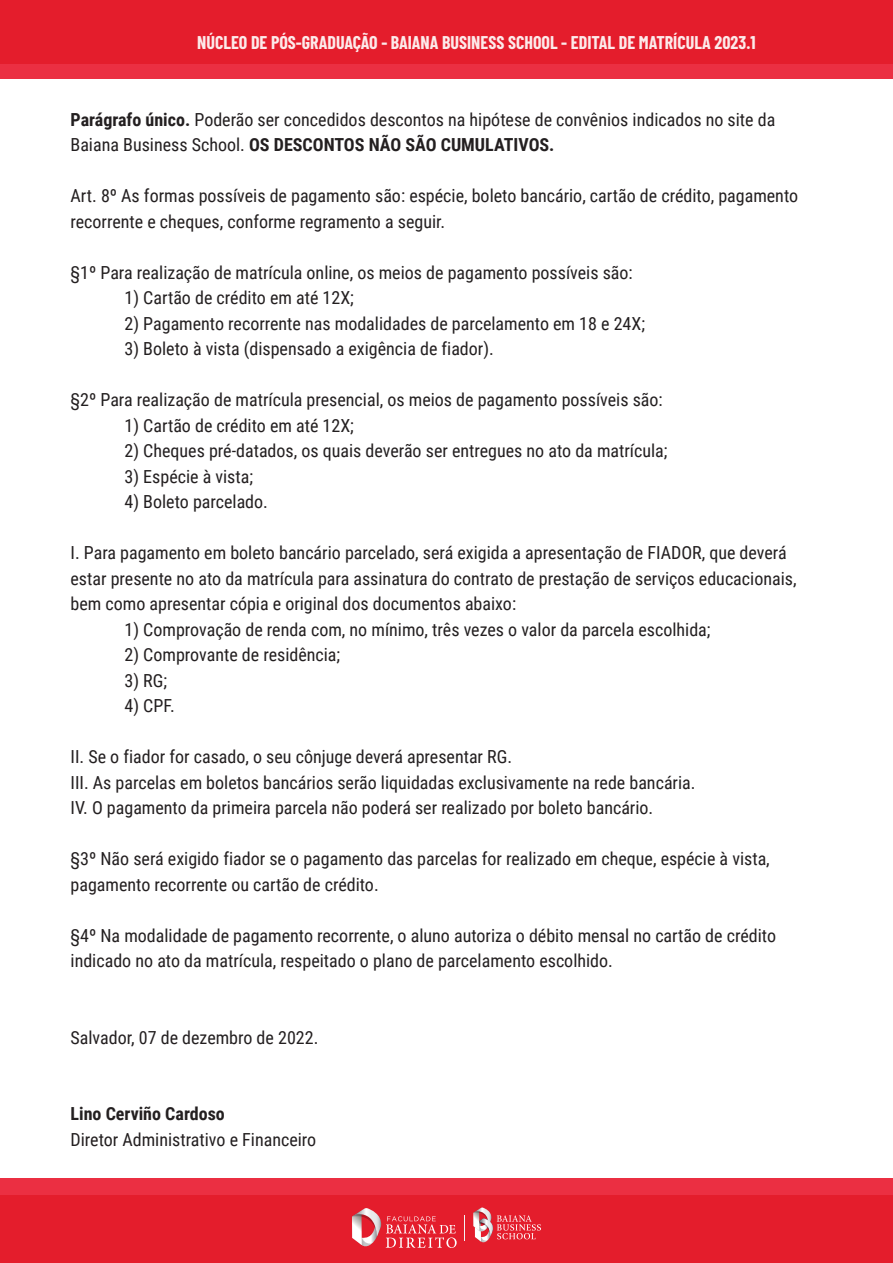
<style>
.page{position:relative;width:893px;height:1263px;background:#fff}
.page>*{position:absolute;margin:0;border:0;box-sizing:border-box;transform-origin:0 0}
.t1{font:18px/25.5px "Roboto Condensed";color:#231f20}
.t2{font:700 18px "Barlow Condensed";color:#fdeaea}
.t3{font:700 18px "Roboto Condensed";color:#231f20}
.s1{font-weight:700}
</style>
<div class="page">
<div style="left:0;top:1178px;width:893px;height:77px;background:#eb2f42"></div>
<div style="left:0;top:1196px;width:893px;height:67px;background:#e41d2c"></div>
<svg style="left:464px;top:1215px;width:1px;height:26px"></svg>
<svg style="left:352px;top:1208px;width:105px;height:40px"></svg>
<svg style="left:473px;top:1207px;width:68px;height:36px"></svg>
<div style="left:0;top:1px;width:893px;height:78px;background:#eb2f42"></div>
<div style="left:0;top:0;width:893px;height:64px;background:#e41d2c"></div>
<p class="t2" style="left:197px;top:30px;width:560px">NÚCLEO DE PÓS-GRADUAÇÃO - BAIANA BUSINESS SCHOOL - EDITAL DE MATRÍCULA 2023.1</p>
<p class="t1" style="left:71px;top:106px;width:706px"><span class="s1">Parágrafo único.</span> Poderão ser concedidos descontos na hipótese de convênios indicados no site da<br>Baiana Business School. <span class="s1">OS DESCONTOS NÃO SÃO CUMULATIVOS.</span></p>
<p class="t1" style="left:71px;top:182px;width:729px">Art. 8º As formas possíveis de pagamento são: espécie, boleto bancário, cartão de crédito, pagamento recorrente e cheques, conforme regramento a seguir.</p>
<p class="t1" style="left:71px;top:259px;width:564px">§1º Para realização de matrícula online, os meios de pagamento possíveis são:</p>
<p class="t1" style="left:125px;top:284px;width:231px">1) Cartão de crédito em até 12X;</p>
<p class="t1" style="left:125px;top:310px;width:522px">2) Pagamento recorrente nas modalidades de parcelamento em 18 e 24X;</p>
<p class="t1" style="left:125px;top:335px;width:371px">3) Boleto à vista (dispensado a exigência de fiador).</p>
<p class="t1" style="left:71px;top:386px;width:594px">§2º Para realização de matrícula presencial, os meios de pagamento possíveis são:</p>
<p class="t1" style="left:125px;top:412px;width:231px">1) Cartão de crédito em até 12X;</p>
<p class="t1" style="left:125px;top:437px;width:544px">2) Cheques pré-datados, os quais deverão ser entregues no ato da matrícula;</p>
<p class="t1" style="left:125px;top:463px;width:130px">3) Espécie à vista;</p>
<p class="t1" style="left:125px;top:488px;width:145px">4) Boleto parcelado.</p>
<p class="t1" style="left:71px;top:539px;width:727px">I. Para pagamento em boleto bancário parcelado, será exigida a apresentação de FIADOR, que deverá estar presente no ato da matrícula para assinatura do contrato de prestação de serviços educacionais, bem como apresentar cópia e original dos documentos abaixo:</p>
<p class="t1" style="left:125px;top:616px;width:587px">1) Comprovação de renda com, no mínimo, três vezes o valor da parcela escolhida;</p>
<p class="t1" style="left:125px;top:641px;width:217px">2) Comprovante de residência;</p>
<p class="t1" style="left:125px;top:667px;width:44px">3) RG;</p>
<p class="t1" style="left:125px;top:692px;width:52px">4) CPF.</p>
<p class="t1" style="left:71px;top:743px;width:626px">II. Se o fiador for casado, o seu cônjuge deverá apresentar RG.<br>III. As parcelas em boletos bancários serão liquidadas exclusivamente na rede bancária.<br>IV. O pagamento da primeira parcela não poderá ser realizado por boleto bancário.</p>
<p class="t1" style="left:71px;top:845px;width:701px">§3º Não será exigido fiador se o pagamento das parcelas for realizado em cheque, espécie à vista, pagamento recorrente ou cartão de crédito.</p>
<p class="t1" style="left:71px;top:922px;width:707px">§4º Na modalidade de pagamento recorrente, o aluno autoriza o débito mensal no cartão de crédito indicado no ato da matrícula, respeitado o plano de parcelamento escolhido.</p>
<p class="t1" style="left:71px;top:1024px;width:249px">Salvador, 07 de dezembro de 2022.</p>
<p class="t3" style="left:71px;top:1101px;width:156px">Lino Cerviño Cardoso</p>
<p class="t1" style="left:71px;top:1126px;width:247px">Diretor Administrativo e Financeiro</p>
</div>
